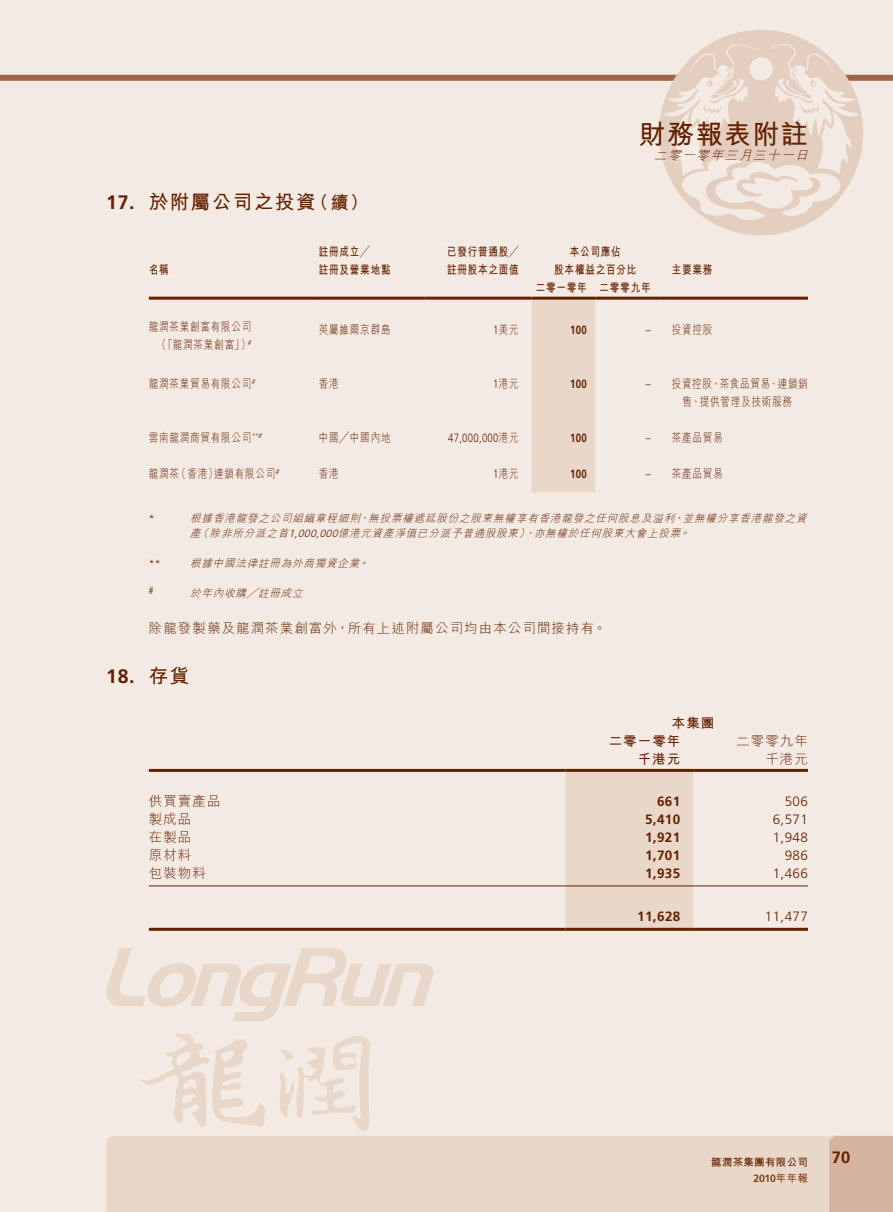
<style>
.page{position:relative;width:893px;height:1212px;background:#f3eae3}
.page>*{position:absolute;margin:0;border:0;box-sizing:border-box;transform-origin:0 0}
.t1{font:700 27px "M Hei HK";letter-spacing:.055em;color:#642100}
.Heading_1{font:700 19.5px "M Hei HK";letter-spacing:.08em;color:#642100}
.Heading_1-2{font:700 19.5px "Frutiger LT Std";color:#642100}
.Heading_1-3{font:700 18px "M Hei HK";color:#642100}
.t2{font:700 16.5px "Frutiger LT Std";color:#642100}
.Body_Text{font:300 13.5px "M Hei HK";letter-spacing:.08em;color:#642100}
.Body_Text-2{font:700 13.5px "Frutiger LT Std";letter-spacing:.03em;color:#642100}
.Body_Text-3{font:300 13.5px "Frutiger LT Std";letter-spacing:.03em;color:#642100}
.Body_Text-4{font:700 13.5px "M Hei HK";letter-spacing:.08em;color:#642100}
.t3{font:italic 300 12.75px "M Hei HK";color:#642100}
.Body_Text-5{font:300 12px/18px "M Hei HK";letter-spacing:.08em;color:#642100;text-align:right;scale:.8 1}
.Body_Text-6{font:700 12px "M Hei HK";letter-spacing:.08em;color:#642100;scale:.8 1}
.Body_Text-7{font:300 12px "Frutiger LT Std";letter-spacing:.03em;color:#642100;scale:.8 1}
.Body_Text-8{font:300 12px "M Hei HK";letter-spacing:.06em;color:#642100;scale:.8 1}
.Body_Text-9{font:700 12px "Frutiger LT Std";letter-spacing:.03em;color:#642100;scale:.8 1}
.Notes{font:italic 300 10.5px "M Hei HK";color:#642100}
.t4{font:700 10.5px "M Hei HK";letter-spacing:.03em;color:#642100}
.Notes-2{font:italic 300 10.5px "Frutiger LT Std";color:#642100}
.t5{font:700 10.5px "Frutiger LT Std";color:#804218}
.Notes-3{font:300 10.5px "Frutiger LT Std";color:#642100}
.Notes-4{font:300 10.5px "Frutiger LT Std";color:#642100;scale:.8 1}
.Body_Text-10{font:italic 300 7.05px "Frutiger LT Std";color:#642100;scale:.8 1}
.s1{font-family:"Frutiger LT Std"}
.s2{font-family:"M Hei HK"}
</style>
<div class="page">
<div style="left:829px;top:75px;width:64px;height:6px;background:#9e6643"></div>
<div style="left:0;top:75px;width:689px;height:6px;background:#9e6643"></div>
<svg style="left:659px;top:30px;width:205px;height:205px"></svg>
<div style="left:106px;top:1136px;width:723px;height:76px;background:#e9d7c9"></div>
<div style="left:829px;top:1136px;width:64px;height:76px;background:#d5b49f"></div>
<svg style="left:280px;top:1036px;width:91px;height:95px"></svg>
<svg style="left:106px;top:948px;width:328px;height:73px"></svg>
<svg style="left:141px;top:1033px;width:124px;height:94px"></svg>
<div style="left:531px;top:300px;width:64px;height:192px;background:#e9d7c9"></div>
<hr style="left:149px;top:297px;width:170px;height:3px;background:#642100">
<hr style="left:319px;top:297px;width:106px;height:3px;background:#642100">
<hr style="left:425px;top:297px;width:106px;height:3px;background:#642100">
<hr style="left:531px;top:297px;width:64px;height:3px;background:#642100">
<hr style="left:595px;top:297px;width:64px;height:3px;background:#642100">
<hr style="left:659px;top:297px;width:149px;height:3px;background:#642100">
<div style="left:566px;top:772px;width:127px;height:156px;background:#e9d7c9"></div>
<hr style="left:149px;top:769px;width:417px;height:3px;background:#642100">
<hr style="left:566px;top:769px;width:127px;height:3px;background:#642100">
<hr style="left:693px;top:769px;width:115px;height:3px;background:#642100">
<hr style="left:149px;top:885px;width:417px;height:1px;background:#642100">
<hr style="left:566px;top:885px;width:127px;height:1px;background:#642100">
<hr style="left:693px;top:885px;width:115px;height:1px;background:#642100">
<hr style="left:149px;top:928px;width:417px;height:3px;background:#642100">
<hr style="left:566px;top:928px;width:127px;height:3px;background:#642100">
<hr style="left:693px;top:928px;width:115px;height:3px;background:#642100">
<p class="Heading_1-2" style="left:106px;top:191px;width:30px">17.</p>
<p class="Heading_1-2" style="left:106px;top:665px;width:30px">18.</p>
<p class="Heading_1" style="left:149px;top:187px;width:168px">於附屬公司之投資</p>
<p class="Heading_1-3" style="left:311px;top:189px;width:59px">（續(</p>
<p class="Body_Text-6" style="left:149px;top:261px;width:26px">名稱</p>
<p class="Body_Text-6" style="left:319px;top:243px;width:65px">註冊成立╱</p>
<p class="Body_Text-6" style="left:319px;top:261px;width:91px">註冊及營業地點</p>
<h1 class="t1" style="left:639px;top:114px;width:171px">財務報表附註</h1>
<p class="t3" style="left:654px;top:149px;width:159px">二零一零年三月三十一日</p>
<p class="Body_Text-6" style="left:447px;top:243px;width:91px">已發行普通股╱</p>
<p class="Body_Text-6" style="left:447px;top:261px;width:91px">註冊股本之面值</p>
<p class="Body_Text-6" style="left:570px;top:243px;width:65px">本公司應佔</p>
<p class="Body_Text-6" style="left:554px;top:261px;width:104px">股本權益之百分比</p>
<p class="Body_Text-6" style="left:600px;top:279px;width:65px">二零零九年</p>
<p class="Body_Text-6" style="left:536px;top:279px;width:65px">二零一零年</p>
<p class="Body_Text-6" style="left:672px;top:261px;width:52px">主要業務</p>
<p class="Body_Text-5" style="left:149px;top:318px;width:131px">龍潤茶業創富有限公司（「龍潤茶業創富 <sup>#</sup>( 「</p>
<p class="Body_Text-5" style="left:672px;top:321px;width:52px">投資控股</p>
<p class="Body_Text-5" style="left:493px;top:321px;width:33px"><span class="s1">1</span>美元</p>
<p class="Body_Text-5" style="left:319px;top:321px;width:91px">英屬維爾京群島</p>
<p class="Body_Text-9" style="left:570px;top:323px;width:22px">100</p>
<p class="Body_Text-7" style="left:646px;top:323px;width:8px">–</p>
<p class="Body_Text-5" style="left:149px;top:375px;width:130px">龍潤茶業貿易有限公司</p>
<p class="Body_Text-10" style="left:252px;top:378px;width:8px">#</p>
<p class="Body_Text-5" style="left:319px;top:375px;width:26px">香港</p>
<p class="Body_Text-5" style="left:493px;top:375px;width:33px"><span class="s1">1</span>港元</p>
<p class="Body_Text-9" style="left:570px;top:377px;width:22px">100</p>
<p class="Body_Text-7" style="left:646px;top:377px;width:8px">–</p>
<p class="Body_Text-8" style="left:672px;top:378px;width:172px">投資控股、茶食品貿易、連鎖銷</p>
<p class="Body_Text-5" style="left:149px;top:429px;width:130px">雲南龍潤商貿有限公司</p>
<p class="Body_Text-10" style="left:252px;top:432px;width:12px">**</p>
<p class="Body_Text-10" style="left:258px;top:432px;width:8px">#</p>
<p class="Body_Text-5" style="left:319px;top:429px;width:91px">中國╱中國內地</p>
<p class="Body_Text-7" style="left:448px;top:431px;width:90px">47,000,000<span class="s2">港元</span></p>
<p class="Body_Text-9" style="left:570px;top:431px;width:22px">100</p>
<p class="Body_Text-7" style="left:646px;top:431px;width:8px">–</p>
<p class="Body_Text-5" style="left:682px;top:393px;width:139px">售、提供管理及技術服務</p>
<p class="Body_Text-5" style="left:672px;top:429px;width:65px">茶產品貿易</p>
<p class="Body_Text-5" style="left:177px;top:465px;width:53px">（香港）</p>
<p class="Body_Text-5" style="left:214px;top:465px;width:78px">連鎖有限公司</p>
<p class="Body_Text-5" style="left:149px;top:465px;width:39px">龍潤茶</p>
<p class="Body_Text-10" style="left:275px;top:468px;width:8px">#</p>
<p class="Body_Text-5" style="left:319px;top:465px;width:26px">香港</p>
<p class="Body_Text-5" style="left:493px;top:465px;width:33px"><span class="s1">1</span>港元</p>
<p class="Body_Text-9" style="left:570px;top:467px;width:22px">100</p>
<p class="Body_Text-7" style="left:646px;top:467px;width:8px">–</p>
<p class="Body_Text-5" style="left:672px;top:465px;width:65px">茶產品貿易</p>
<p class="Notes-3" style="left:149px;top:512px;width:7px">*</p>
<p class="Notes-3" style="left:149px;top:557px;width:13px">**</p>
<p class="Notes" style="left:368px;top:513px;width:310px">無投票權遞延股份之股東無權享有香港龍發之任何股息及溢利</p>
<p class="Notes" style="left:683px;top:513px;width:128px">並無權分享香港龍發之資</p>
<p class="Notes" style="left:190px;top:513px;width:174px">根據香港龍發之公司組織章程細則</p>
<p class="Notes" style="left:359px;top:513px;width:15px">，</p>
<p class="Notes" style="left:673px;top:513px;width:15px">，</p>
<p class="Notes" style="left:198px;top:528px;width:95px">（除非所分派之首</p>
<p class="Notes" style="left:519px;top:528px;width:20px">，）</p>
<p class="Notes" style="left:534px;top:528px;width:151px">亦無權於任何股東大會上投票</p>
<p class="Notes" style="left:338px;top:528px;width:185px">億港元資產淨值已分派予普通股股東</p>
<p class="Notes" style="left:190px;top:528px;width:15px">產</p>
<p class="Notes-2" style="left:288px;top:527px;width:54px">1,000,000</p>
<p class="Notes" style="left:679px;top:528px;width:15px">。</p>
<p class="Notes" style="left:190px;top:558px;width:173px">根據中國法律註冊為外商獨資企業</p>
<p class="Notes" style="left:358px;top:558px;width:15px">。</p>
<p class="Notes-4" style="left:149px;top:584px;width:7px">#</p>
<p class="Body_Text" style="left:149px;top:621px;width:459px">除龍發製藥及龍潤茶業創富外，所有上述附屬公司均由本公司間接持有。</p>
<p class="Heading_1" style="left:149px;top:662px;width:42px">存貨</p>
<p class="Notes" style="left:247px;top:588px;width:60px">╱註冊成立</p>
<p class="Notes" style="left:190px;top:588px;width:60px">於年內收購</p>
<p class="Body_Text-4" style="left:672px;top:713px;width:44px">本集團</p>
<p class="Body_Text-4" style="left:609px;top:731px;width:73px">二零一零年</p>
<p class="Body_Text-4" style="left:638px;top:749px;width:44px">千港元</p>
<p class="Body_Text" style="left:149px;top:794px;width:73px">供買賣產品</p>
<p class="Body_Text-2" style="left:657px;top:793px;width:25px">661</p>
<p class="Body_Text" style="left:149px;top:812px;width:44px">製成品</p>
<p class="Body_Text-2" style="left:645px;top:811px;width:37px">5,410</p>
<p class="Body_Text" style="left:149px;top:830px;width:44px">在製品</p>
<p class="Body_Text-2" style="left:645px;top:829px;width:37px">1,921</p>
<p class="Body_Text" style="left:149px;top:848px;width:44px">原材料</p>
<p class="Body_Text-2" style="left:645px;top:847px;width:37px">1,701</p>
<p class="Body_Text" style="left:149px;top:866px;width:59px">包裝物料</p>
<p class="Body_Text-2" style="left:645px;top:865px;width:37px">1,935</p>
<p class="Body_Text-2" style="left:637px;top:908px;width:45px">11,628</p>
<p class="Body_Text" style="left:736px;top:734px;width:73px">二零零九年</p>
<p class="Body_Text" style="left:765px;top:752px;width:44px">千港元</p>
<p class="Body_Text-3" style="left:785px;top:794px;width:25px">506</p>
<p class="Body_Text-3" style="left:773px;top:812px;width:37px">6,571</p>
<p class="Body_Text-3" style="left:773px;top:830px;width:37px">1,948</p>
<p class="Body_Text-3" style="left:785px;top:848px;width:25px">986</p>
<p class="Body_Text-3" style="left:773px;top:866px;width:37px">1,466</p>
<p class="Body_Text-3" style="left:765px;top:908px;width:45px">11,477</p>
<p class="t4" style="left:711px;top:1154px;width:98px">龍潤茶集團有限公司</p>
<p class="t5" style="left:753px;top:1172px;width:56px">2010<span class="s2">年年報</span></p>
<h3 class="t2" style="left:832px;top:1148px;width:20px">70</h3>
</div>
